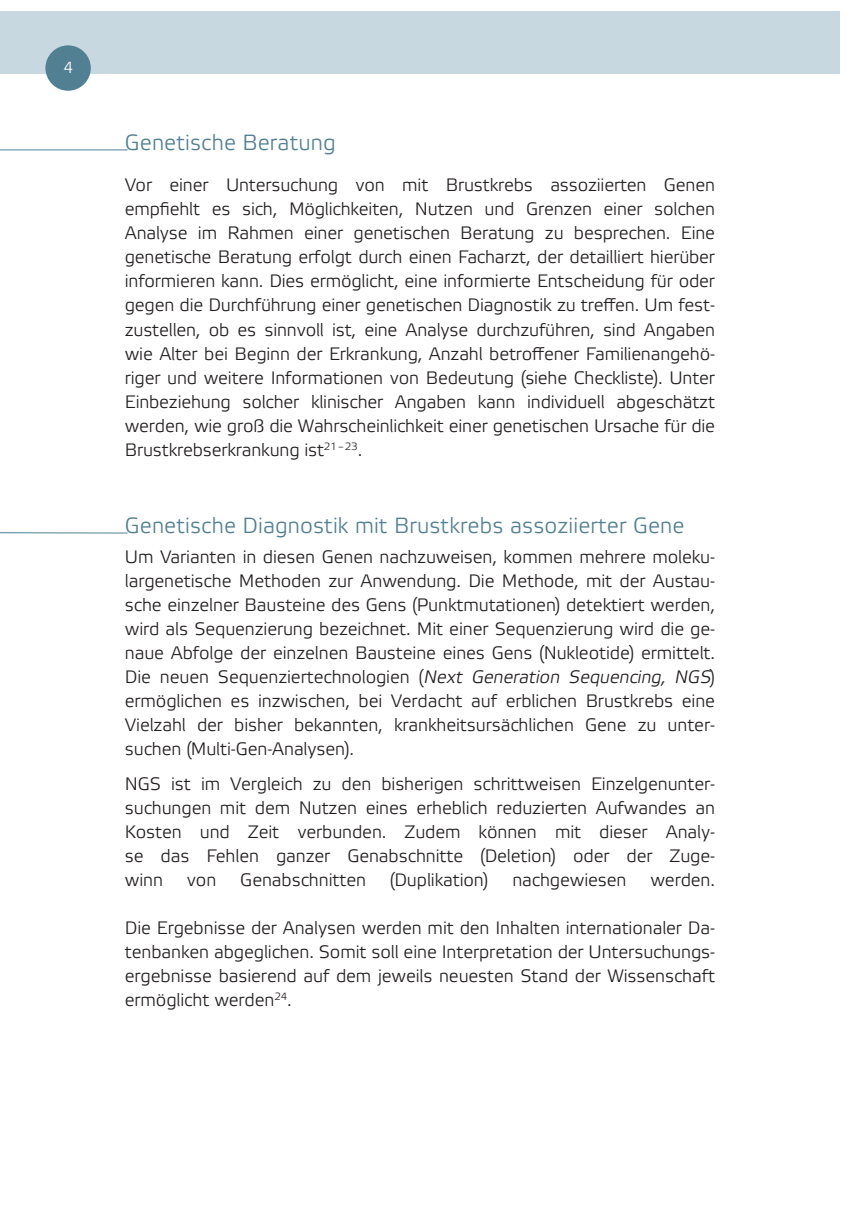
<style>
.page{position:relative;width:857px;height:1225px;background:#fff}
.page>*{position:absolute;margin:0;border:0;box-sizing:border-box;transform-origin:0 0}
.Headline{font:300 22px "Etelka";letter-spacing:.005em;color:#518093}
.Fließtext{font:300 22px "Etelka";letter-spacing:.005em;color:#518093}
.Fließtext-2{font:300 18px/24px "Etelka";letter-spacing:-.005em;color:#231f20;text-align:justify}
.t1{font:300 16px "Etelka";color:#fff}
.s1{font-style:italic}
</style>
<div class="page">
<div style="left:0;top:11px;width:839px;height:63px;background:#c8d8e1"></div>
<div style="left:45px;top:45px;width:46px;height:46px;background:#518093;border-radius:50%"></div>
<hr style="left:0;top:150px;width:128px;height:1px;background:#518093">
<hr style="left:0;top:532px;width:128px;height:1px;background:#518093">
<p class="t1" style="left:64px;top:58px;width:11px">4</p>
<p class="Fließtext" style="left:125px;top:129px;width:212px">Genetische Beratung</p>
<p class="Fließtext-2" style="left:125px;top:174px;width:591px">Vor einer Untersuchung von mit Brustkrebs assoziierten Genen empfiehlt es sich, Möglichkeiten, Nutzen und Grenzen einer solchen Analyse im Rahmen einer genetischen Beratung zu besprechen. Eine genetische Beratung erfolgt durch einen Facharzt, der detailliert hierüber informieren kann. Dies ermöglicht, eine informierte Entscheidung für oder gegen die Durchführung einer genetischen Diagnostik zu treffen. Um fest&shy;zustellen, ob es sinnvoll ist, eine Analyse durchzuführen, sind Angaben wie Alter bei Beginn der Erkrankung, Anzahl betroffener Familienangehö&shy;riger und weitere Informationen von Bedeutung (siehe Checkliste). Unter Einbeziehung solcher klinischer Angaben kann individuell abgeschätzt werden, wie groß die Wahrscheinlichkeit einer genetischen Ursache für die Brustkrebserkrankung ist<sup>21–23</sup>.</p>
<p class="Headline" style="left:125px;top:512px;width:561px">Genetische Diagnostik mit Brustkrebs assoziierter Gene</p>
<p class="Fließtext-2" style="left:125px;top:545px;width:591px">Um Varianten in diesen Genen nachzuweisen, kommen mehrere moleku&shy;largenetische Methoden zur Anwendung. Die Methode, mit der Austau&shy;sche einzelner Bausteine des Gens (Punktmutationen) detektiert werden, wird als Sequenzierung bezeichnet. Mit einer Sequenzierung wird die ge&shy;naue Abfolge der einzelnen Bausteine eines Gens (Nukleotide) ermittelt.<br>Die neuen Sequenziertechnologien (<span class="s1">Next Generation Sequencing, NGS</span>) ermöglichen es inzwischen, bei Verdacht auf erblichen Brustkrebs eine Vielzahl der bisher bekannten, krankheitsursächlichen Gene zu unter&shy;suchen (Multi-Gen-Analysen).</p>
<p class="Fließtext-2" style="left:125px;top:772px;width:591px">NGS ist im Vergleich zu den bisherigen schrittweisen Einzelgenunter&shy;suchungen mit dem Nutzen eines erheblich reduzierten Aufwandes an Kosten und Zeit verbunden. Zudem können mit dieser Analy&shy;se das Fehlen ganzer Genabschnitte (Deletion) oder der Zuge&shy;winn</p>
<p class="Fließtext-2" style="left:187px;top:868px;width:31px">von</p>
<p class="Fließtext-2" style="left:240px;top:868px;width:127px">Genabschnitten</p>
<p class="Fließtext-2" style="left:390px;top:868px;width:100px">(Duplikation)</p>
<p class="Fließtext-2" style="left:512px;top:868px;width:116px">nachgewiesen</p>
<p class="Fließtext-2" style="left:650px;top:868px;width:66px">werden.</p>
<p class="Fließtext-2" style="left:125px;top:916px;width:591px">Die Ergebnisse der Analysen werden mit den Inhalten internationaler Da&shy;tenbanken abgeglichen. Somit soll eine Interpretation der Untersuchungs&shy;ergebnisse basierend auf dem jeweils neuesten Stand der Wissenschaft ermöglicht werden<sup>24</sup>.</p>
</div>
